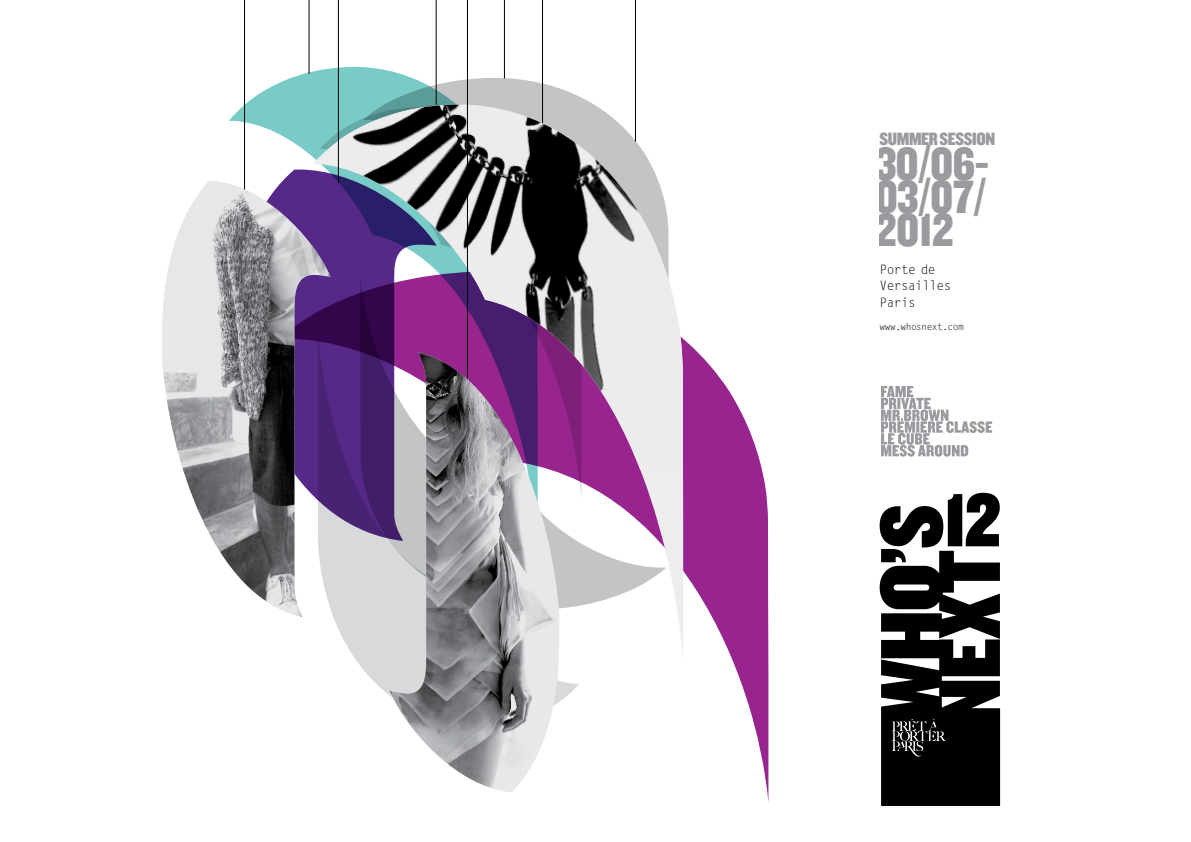
<style>
.page{position:relative;width:1191px;height:842px;background:#fff}
.page>*{position:absolute;margin:0;border:0;box-sizing:border-box;transform-origin:0 0}
.t1{font:48.5px "Knockout HTF70 Full Welterwt";letter-spacing:-.025em;color:#999b9e}
.t2{font:18.6px "Knockout HTF70 Full Welterwt";letter-spacing:-.025em;color:#999b9e}
.t3{font:13px/16.3px "Letter Gothic Std";letter-spacing:-.05em;color:#000}
.t4{font:9.5px "Letter Gothic Std";letter-spacing:-.05em;color:#000}
</style>
<div class="page">
<hr style="left:635px;top:0;width:1px;height:142px;background:#000">
<svg style="left:683px;top:338px;width:85px;height:460px;fill:#98258f"></svg>
<svg style="left:229px;top:61px;width:308px;height:117px"></svg>
<img style="left:162px;top:181px;width:151px;height:436px">
<svg style="left:358px;top:663px;width:221px;height:39px"></svg>
<svg style="left:313px;top:95px;width:370px;height:568px"></svg>
<img style="left:340px;top:105px;width:343px;height:367px">
<img style="left:389px;top:352px;width:170px;height:440px">
<hr style="left:504px;top:0;width:1px;height:78px;background:#000">
<hr style="left:542px;top:0;width:1px;height:123px;background:#000">
<hr style="left:436px;top:0;width:1px;height:105px;background:#000">
<hr style="left:338px;top:0;width:1px;height:183px;background:#000">
<hr style="left:309px;top:0;width:1px;height:74px;background:#000">
<hr style="left:244px;top:0;width:1px;height:189px;background:#000">
<hr style="left:467px;top:0;width:1px;height:378px;background:#000">
<svg style="left:879px;top:493px;width:121px;height:313px"></svg>
<svg style="left:881px;top:386px;width:111px;height:71px"></svg>
<h2 class="t2" style="left:879px;top:129px;width:70px">SUMMER SESS</h2>
<h2 class="t2" style="left:972px;top:129px;width:24px">ION</h2>
<h1 class="t1" style="left:874px;top:138px;width:116px">30/06-</h1>
<h1 class="t1" style="left:874px;top:171px;width:113px">03/07/</h1>
<h1 class="t1" style="left:874px;top:204px;width:81px">2012</h1>
<p class="t3" style="left:879px;top:262px;width:73px">Porte de<br>Versailles<br>Paris</p>
<p class="t4" style="left:879px;top:321px;width:86px">www.whosnext.com</p>
</div>
